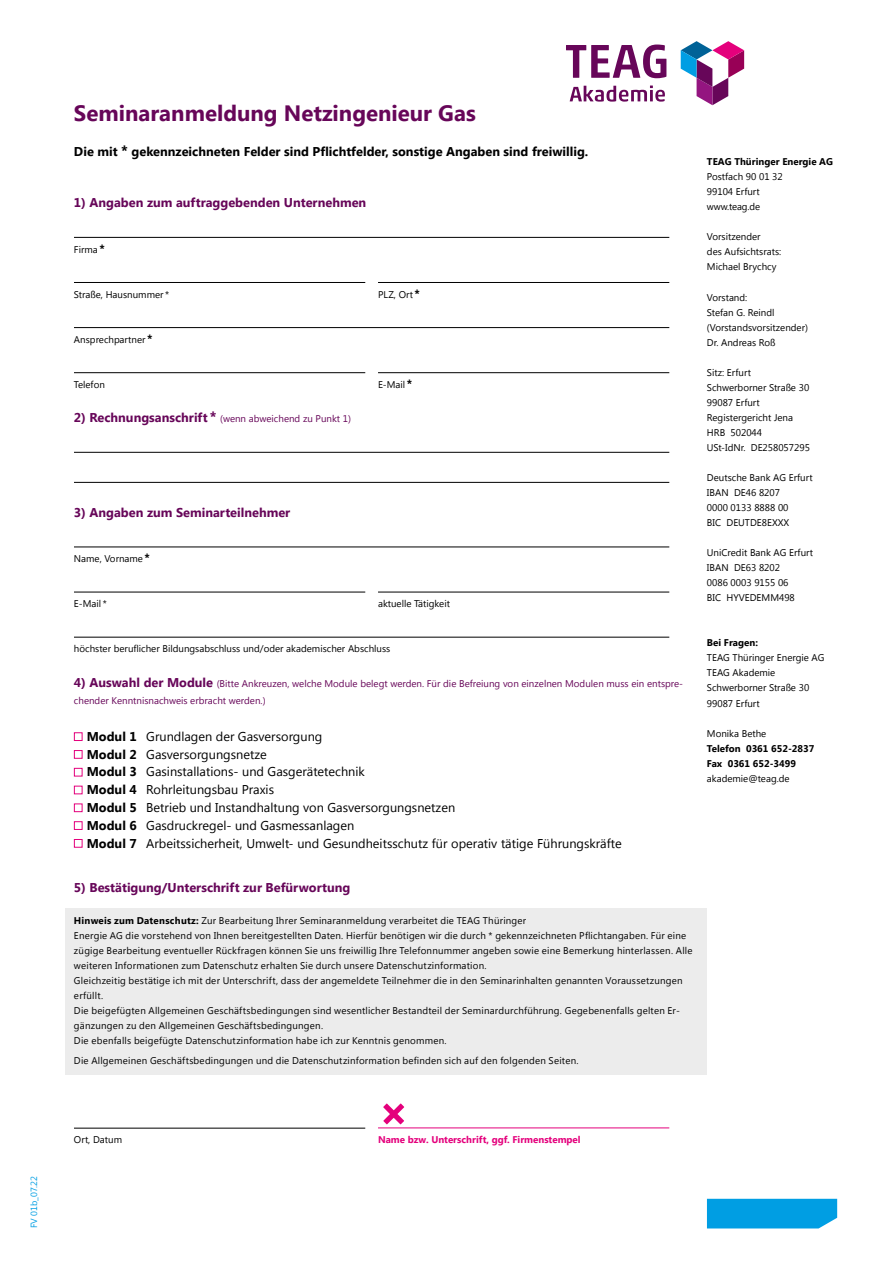
<style>
.page{position:relative;width:893px;height:1263px;background:#fff}
.page>*{position:absolute;margin:0;border:0;box-sizing:border-box;transform-origin:0 0}
.t1{font:700 22.2px "Segoe UI";color:#670659}
.t2{font:12.75px/17.9px "Segoe UI";color:#000}
.t3{font:700 12.75px "Segoe UI";color:#670659}
.t4{font:700 12.75px "Segoe UI";color:#000}
.t5{font:9.75px/15px "Segoe UI";letter-spacing:.015em;color:#000}
.t6{font:9.75px/17.2px "Segoe UI";color:#670659}
.t7{font:700 9.75px/15px "Segoe UI";color:#000}
.t8{font:700 9.75px "Segoe UI";color:#e4007c}
.t9{font:9px "Segoe UI";color:#009ee3}
.s1{font-size:15px}
.s2{font-weight:700;font-size:12px}
.s3{font-weight:700;font-size:12.75px}
.s4{font-weight:700;font-size:15px}
.s5{font-weight:700}
</style>
<div class="page">
<svg style="left:570px;top:86px;width:95px;height:16px"></svg>
<svg style="left:681px;top:41px;width:63px;height:64px"></svg>
<svg style="left:566px;top:45px;width:100px;height:33px"></svg>
<div style="left:65px;top:908px;width:642px;height:72px;background:#ececec"></div>
<div style="left:65px;top:968px;width:642px;height:42px;background:#ececec"></div>
<div style="left:65px;top:998px;width:642px;height:42px;background:#ececec"></div>
<div style="left:65px;top:1029px;width:642px;height:26px;background:#ececec"></div>
<div style="left:65px;top:1048px;width:642px;height:26px;background:#ececec"></div>
<hr style="left:74px;top:237px;width:595px;height:1px;background:#000">
<hr style="left:74px;top:282px;width:291px;height:1px;background:#000">
<hr style="left:378px;top:282px;width:291px;height:1px;background:#000">
<hr style="left:74px;top:327px;width:595px;height:1px;background:#000">
<hr style="left:74px;top:372px;width:291px;height:1px;background:#000">
<hr style="left:378px;top:372px;width:291px;height:1px;background:#000">
<hr style="left:74px;top:452px;width:595px;height:1px;background:#000">
<hr style="left:74px;top:482px;width:595px;height:1px;background:#000">
<hr style="left:74px;top:547px;width:595px;height:1px;background:#000">
<hr style="left:74px;top:592px;width:291px;height:1px;background:#000">
<hr style="left:378px;top:592px;width:291px;height:1px;background:#000">
<hr style="left:74px;top:637px;width:595px;height:1px;background:#000">
<div style="left:74px;top:732px;width:8px;height:9px;border:1px solid #e4007c"></div>
<div style="left:74px;top:750px;width:8px;height:9px;border:1px solid #e4007c"></div>
<div style="left:74px;top:768px;width:8px;height:8px;border:1px solid #e4007c"></div>
<div style="left:74px;top:786px;width:8px;height:8px;border:1px solid #e4007c"></div>
<div style="left:74px;top:803px;width:8px;height:9px;border:1px solid #e4007c"></div>
<div style="left:74px;top:821px;width:8px;height:9px;border:1px solid #e4007c"></div>
<div style="left:74px;top:839px;width:8px;height:9px;border:1px solid #e4007c"></div>
<hr style="left:74px;top:1128px;width:291px;height:1px;background:#000">
<hr style="left:378px;top:1127px;width:291px;height:1px;background:#e4007c">
<svg style="left:383px;top:1103px;width:21px;height:21px"></svg>
<div style="left:707px;top:1199px;width:130px;height:29px;background:#009ee3"></div>
<p class="t9" style="left:28px;top:1228px;width:54px;rotate:-90deg">FV 01b_07.22</p>
<h1 class="t1" style="left:74px;top:97px;width:403px">Seminaranmeldung Netzingenieur Gas</h1>
<h2 class="t4" style="left:74px;top:142px;width:516px">Die mit <span class="s1">*</span> gekennzeichneten Felder sind Pflichtfelder, sonstige Angaben sind freiwillig.</h2>
<h2 class="t3" style="left:74px;top:194px;width:294px">1) Angaben zum auftraggebenden Unternehmen</h2>
<p class="t5" style="left:74px;top:241px;width:32px">Firma <span class="s2">*</span></p>
<p class="t5" style="left:74px;top:286px;width:97px">Straße, Hausnummer *</p>
<p class="t5" style="left:378px;top:286px;width:44px">PLZ, Ort <span class="s2">*</span></p>
<p class="t5" style="left:74px;top:331px;width:80px">Ansprechpartner <span class="s2">*</span></p>
<p class="t5" style="left:74px;top:376px;width:32px">Telefon</p>
<p class="t5" style="left:378px;top:376px;width:36px">E-Mail <span class="s2">*</span></p>
<p class="t6" style="left:74px;top:410px;width:279px"><span class="s3">2) Rechnungsanschrift</span> <span class="s4">*</span> (wenn abweichend zu Punkt 1)</p>
<h2 class="t3" style="left:74px;top:503px;width:218px">3) Angaben zum Seminarteilnehmer</h2>
<p class="t5" style="left:74px;top:551px;width:78px">Name, Vorname <span class="s2">*</span></p>
<p class="t5" style="left:74px;top:596px;width:34px">E-Mail *</p>
<p class="t5" style="left:378px;top:596px;width:74px">aktuelle Tätigkeit</p>
<p class="t5" style="left:74px;top:641px;width:318px">höchster beruflicher Bildungsabschluss und/oder akademischer Abschluss</p>
<p class="t6" style="left:74px;top:674px;width:611px"><span class="s3">4) Auswahl der Module</span> (Bitte Ankreuzen, welche Module belegt werden. Für die Befreiung von einzelnen Modulen muss ein entspre&shy;chender Kenntnisnachweis erbracht werden.)</p>
<p class="t2" style="left:87px;top:727px;width:537px"><span class="s5">Modul 1</span> Grundlagen der Gasversorgung<br><span class="s5">Modul 2</span> Gasversorgungsnetze<br><span class="s5">Modul 3</span> Gasinstallations- und Gasgerätetechnik<br><span class="s5">Modul 4</span> Rohrleitungsbau Praxis<br><span class="s5">Modul 5</span> Betrieb und Instandhaltung von Gasversorgungsnetzen<br><span class="s5">Modul 6</span> Gasdruckregel- und Gasmessanlagen<br><span class="s5">Modul 7</span> Arbeitssicherheit, Umwelt- und Gesundheitsschutz für operativ tätige Führungskräfte</p>
<h2 class="t3" style="left:74px;top:878px;width:278px">5) Bestätigung/Unterschrift zur Befürwortung</h2>
<p class="t5" style="left:74px;top:912px;width:620px"><span class="s5">Hinweis zum Datenschutz:</span> Zur Bearbeitung Ihrer Seminaranmeldung verarbeitet die TEAG Thüringer<br>Energie AG die vorstehend von Ihnen bereitgestellten Daten. Hierfür benötigen wir die durch * gekennzeichneten Pflichtangaben. Für eine zügige Bearbeitung eventueller Rückfragen können Sie uns freiwillig Ihre Telefonnummer angeben sowie eine Bemerkung hinterlassen. Alle weiteren Informationen zum Datenschutz erhalten Sie durch unsere Datenschutzinformation.<br>Gleichzeitig bestätige ich mit der Unterschrift, dass der angemeldete Teilnehmer die in den Seminarinhalten genannten Voraussetzungen erfüllt.<br>Die beigefügten Allgemeinen Geschäftsbedingungen sind wesentlicher Bestandteil der Seminardurchführung. Gegebenenfalls gelten Er&shy;gänzungen zu den Allgemeinen Geschäftsbedingungen.<br>Die ebenfalls beigefügte Datenschutzinformation habe ich zur Kenntnis genommen.</p>
<p class="t5" style="left:74px;top:1052px;width:506px">Die Allgemeinen Geschäftsbedingungen und die Datenschutzinformation befinden sich auf den folgenden Seiten.</p>
<p class="t7" style="left:707px;top:154px;width:128px">TEAG Thüringer Energie AG</p>
<p class="t5" style="left:707px;top:169px;width:77px">Postfach 90 01 32<br>99104 Erfurt www.teag.de</p>
<p class="t5" style="left:707px;top:229px;width:76px">Vorsitzender<br>des Aufsichtsrats:<br>Michael Brychcy</p>
<p class="t5" style="left:707px;top:289px;width:103px">Vorstand:<br>Stefan G. Reindl (Vorstandsvorsitzender)<br>Dr. Andreas Roß</p>
<p class="t5" style="left:707px;top:364px;width:104px">Sitz: Erfurt<br>Schwerborner Straße 30<br>99087 Erfurt<br>Registergericht Jena<br>HRB 502044<br>USt-IdNr. DE258057295</p>
<p class="t5" style="left:707px;top:470px;width:107px">Deutsche Bank AG Erfurt<br>IBAN DE46 8207<br>0000 0133 8888 00<br>BIC DEUTDE8EXXX</p>
<p class="t5" style="left:707px;top:545px;width:108px">UniCredit Bank AG Erfurt<br>IBAN DE63 8202<br>0086 0003 9155 06<br>BIC HYVEDEMM498</p>
<p class="t7" style="left:707px;top:635px;width:53px">Bei Fragen:</p>
<p class="t5" style="left:707px;top:650px;width:119px">TEAG Thüringer Energie AG<br>TEAG Akademie<br>Schwerborner Straße 30<br>99087 Erfurt</p>
<p class="t5" style="left:707px;top:725px;width:61px">Monika Bethe</p>
<p class="t7" style="left:707px;top:740px;width:109px">Telefon 0361 652-2837<br>Fax 0361 652-3499</p>
<p class="t5" style="left:707px;top:770px;width:84px">akademie@teag.de</p>
<p class="t5" style="left:74px;top:1132px;width:50px">Ort, Datum</p>
<p class="t8" style="left:378px;top:1133px;width:204px">Name bzw. Unterschrift, ggf. Firmenstempel</p>
</div>
